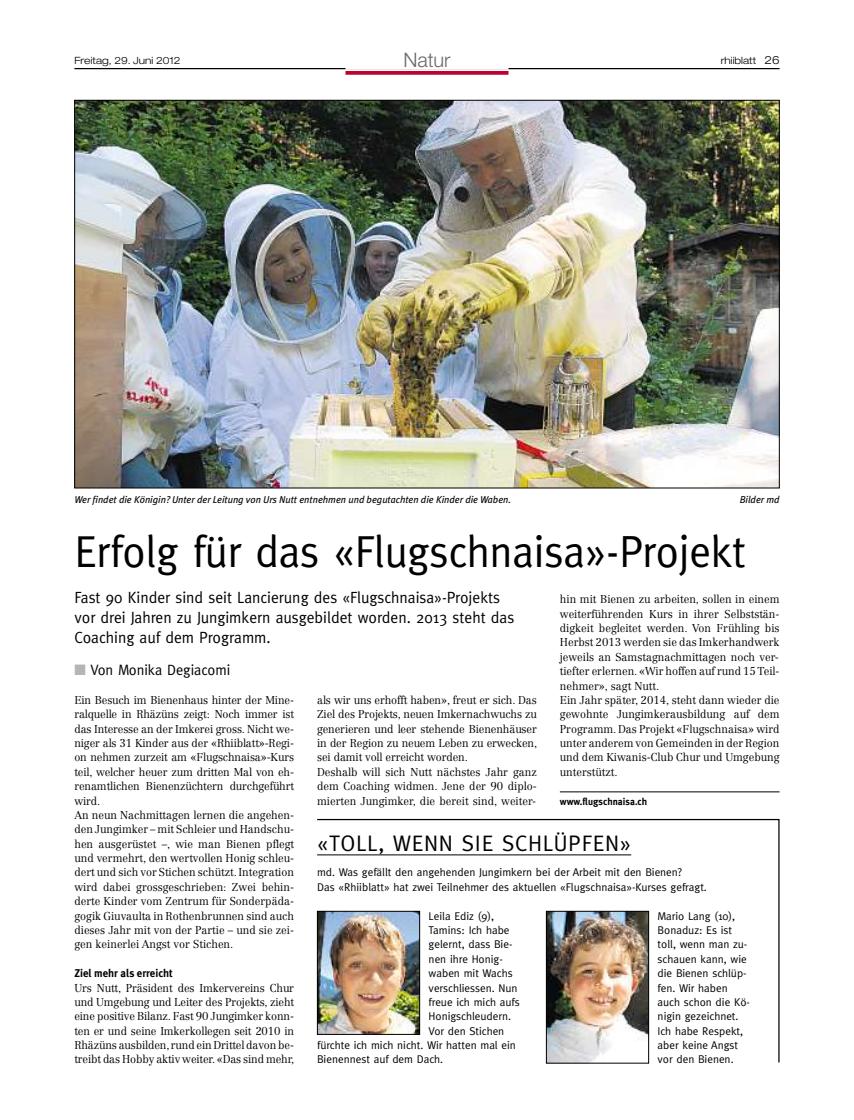
<style>
.page{position:relative;width:854px;height:1120px;background:#fff}
.page>*{position:absolute;margin:0;border:0;box-sizing:border-box;transform-origin:0 0}
.t1{font:45px "Meta";letter-spacing:-.005em;color:#000;scale:.96 1}
.t2{font:22.5px "Meta";letter-spacing:.03em;color:#000}
.t3{font:300 20px "Helvetica Neue LT Std";letter-spacing:-.005em;color:#696969}
.t4{font:16.25px/20px "Meta";color:#000;scale:.96 1}
.t5{font:15px "Meta";color:#000;scale:.96 1}
.t6{font:300 11.25px/14.4px "Centennial LT Std";color:#000;scale:.96 1}
.t7{font:11.25px/14.4px "Meta";color:#000}
.t8{font:700 11.25px "Meta Plus";color:#000;scale:.96 1}
.t9{font:italic 10px "Meta Plus";color:#000}
.t10{font:300 expanded 10px "Helvetica Neue LT Std";color:#000}
.t11{font:700 10px "Meta Plus";color:#000;scale:.96 1}
.s1{font-size:11.25px}
.s2{color:#b5b5b5}
</style>
<div class="page">
<hr style="left:74px;top:68px;width:706px;height:1px;background:#000">
<div style="left:345px;top:65px;width:163px;height:5px;background:#fff"></div>
<svg style="left:345px;top:71px;width:163px;height:4px"></svg>
<hr style="left:560px;top:791px;width:220px;height:1px;background:#000">
<svg style="left:316px;top:818px;width:464px;height:245px"></svg>
<hr style="left:317px;top:854px;width:314px;height:1px;background:#000">
<img style="left:319px;top:913px;width:99px;height:119px">
<div style="left:317px;top:911px;width:103px;height:123px;border:1px solid #000"></div>
<img style="left:548px;top:913px;width:99px;height:148px">
<div style="left:546px;top:911px;width:103px;height:152px;border:1px solid #000"></div>
<img style="left:76px;top:102px;width:702px;height:384px">
<p class="t10" style="left:74px;top:55px;width:108px">Freitag, 29. Juni 2012</p>
<h3 class="t3" style="left:403px;top:49px;width:49px">Natur</h3>
<p class="t10" style="left:721px;top:55px;width:60px">rhiiblatt <span class="s1">26</span></p>
<p class="t9" style="left:74px;top:493px;width:438px">Wer findet die Königin? Unter der Leitung von Urs Nutt entnehmen und begutachten die Kinder die Waben.</p>
<p class="t9" style="left:740px;top:493px;width:41px">Bilder md</p>
<h1 class="t1" style="left:74px;top:525px;width:701px">Erfolg für das «Flugschnaisa»-Projekt</h1>
<h3 class="t4" style="left:74px;top:587px;width:460px">Fast 90 Kinder sind seit Lancierung des «Flugschnaisa»-Projekts vor drei Jahren zu Jungimkern ausgebildet worden. 2013 steht das<br>Coaching auf dem Programm.</h3>
<h3 class="t5" style="left:74px;top:661px;width:164px"><span class="s2">■</span> Von Monika Degiacomi</h3>
<p class="t6" style="left:560px;top:592px;width:230px">hin mit Bienen zu arbeiten, sollen in einem weiterführenden Kurs in ihrer Selbststän&shy;digkeit begleitet werden. Von Frühling bis Herbst 2013 werden sie das Imkerhandwerk jeweils an Samstagnachmittagen noch ver&shy;tiefter erlernen. «Wir hoffen auf rund 15 Teil&shy;nehmer», sagt Nutt.<br>Ein Jahr später, 2014, steht dann wieder die gewohnte Jungimkerausbildung auf dem Programm. Das Projekt «Flugschnaisa» wird unter anderem von Gemeinden in der Region und dem Kiwanis-Club Chur und Umgebung unterstützt.</p>
<p class="t11" style="left:560px;top:797px;width:92px">www.flugschnaisa.ch</p>
<p class="t6" style="left:317px;top:693px;width:231px">als wir uns erhofft haben», freut er sich. Das Ziel des Projekts, neuen Imkernachwuchs zu generieren und leer stehende Bienenhäuser in der Region zu neuem Leben zu erwecken, sei damit voll erreicht worden.<br>Deshalb will sich Nutt nächstes Jahr ganz dem Coaching widmen. Jene der 90 diplo&shy;mierten Jungimker, die bereit sind, weiter-</p>
<p class="t6" style="left:74px;top:693px;width:230px">Ein Besuch im Bienenhaus hinter der Mine&shy;ralquelle in Rhäzüns zeigt: Noch immer ist das Interesse an der Imkerei gross. Nicht we&shy;niger als 31 Kinder aus der «Rhiiblatt»-Regi&shy;on nehmen zurzeit am «Flugschnaisa»-Kurs teil, welcher heuer zum dritten Mal von eh&shy;renamtlichen Bienenzüchtern durchgeführt wird.<br>An neun Nachmittagen lernen die angehen&shy;den Jungimker – mit Schleier und Handschu&shy;hen ausgerüstet –, wie man Bienen pflegt und vermehrt, den wertvollen Honig schleu&shy;dert und sich vor Stichen schützt. Integration wird dabei grossgeschrieben: Zwei behin&shy;derte Kinder vom Zentrum für Sonderpäda&shy;gogik Giuvaulta in Rothenbrunnen sind auch dieses Jahr mit von der Partie – und sie zei&shy;gen keinerlei Angst vor Stichen.</p>
<p class="t8" style="left:74px;top:969px;width:104px">Ziel mehr als erreicht</p>
<p class="t6" style="left:74px;top:980px;width:231px;text-align:justify">Urs Nutt, Präsident des Imkervereins Chur und Umgebung und Leiter des Projekts, zieht eine positive Bilanz. Fast 90 Jungimker konn&shy;ten er und seine Imkerkollegen seit 2010 in Rhäzüns ausbilden, rund ein Drittel davon be&shy;treibt das Hobby aktiv weiter. «Das sind mehr,</p>
<h2 class="t2" style="left:317px;top:830px;width:316px">«TOLL, WENN SIE SCHLÜPFEN»</h2>
<p class="t7" style="left:317px;top:865px;width:391px">md. Was gefällt den angehenden Jungimkern bei der Arbeit mit den Bienen?<br>Das «Rhiiblatt» hat zwei Teilnehmer des aktuellen «Flugschnaisa»-Kurses gefragt.</p>
<p class="t7" style="left:429px;top:908px;width:67px">Leila Ediz (9),</p>
<p class="t7" style="left:429px;top:923px;width:82px">Tamins: Ich habe</p>
<p class="t7" style="left:429px;top:937px;width:85px">gelernt, dass Bie-</p>
<p class="t7" style="left:429px;top:951px;width:76px">nen ihre Honig-</p>
<p class="t7" style="left:429px;top:966px;width:86px">waben mit Wachs</p>
<p class="t7" style="left:429px;top:980px;width:90px">verschliessen. Nun</p>
<p class="t7" style="left:429px;top:995px;width:93px">freue ich mich aufs</p>
<p class="t7" style="left:429px;top:1009px;width:84px">Honigschleudern.</p>
<p class="t7" style="left:429px;top:1023px;width:77px">Vor den Stichen</p>
<p class="t7" style="left:317px;top:1038px;width:200px">fürchte ich mich nicht. Wir hatten mal ein</p>
<p class="t7" style="left:317px;top:1052px;width:128px">Bienennest auf dem Dach.</p>
<p class="t7" style="left:658px;top:908px;width:94px">Mario Lang (10),<br>Bonaduz: Es ist toll, wenn man zu&shy;schauen kann, wie die Bienen schlüp&shy;fen. Wir haben auch schon die Kö&shy;nigin gezeichnet.<br>Ich habe Respekt, aber keine Angst vor den Bienen.</p>
</div>
